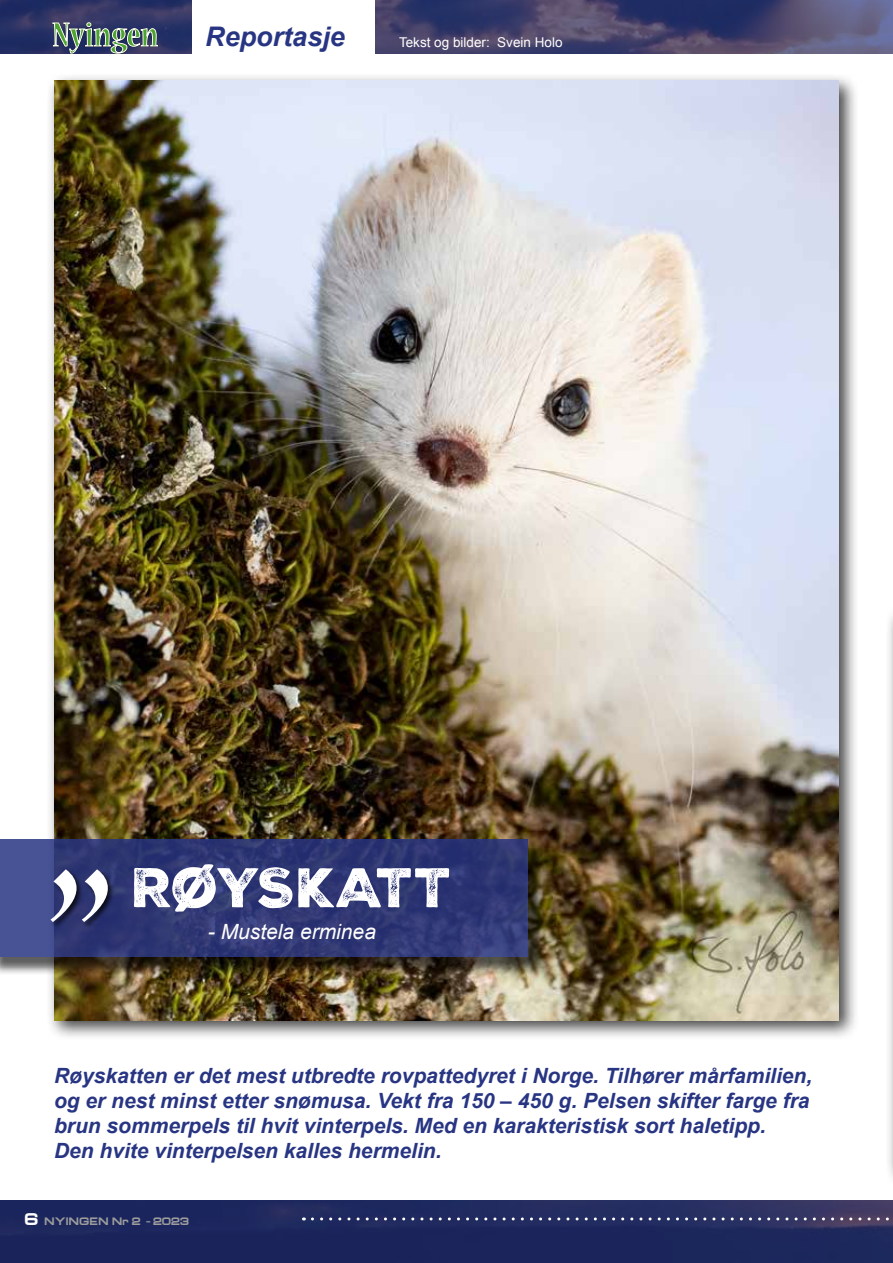
<style>
.page{position:relative;width:893px;height:1263px;background:#fff}
.page>*{position:absolute;margin:0;border:0;box-sizing:border-box;transform-origin:0 0}
.t1{font:180px "Apple Chancery";color:#fff}
.t2{font:54px "Nexa Rust Sans Black 2";letter-spacing:-.02em;color:#fff}
.t3{font:italic 700 27px "Arial";color:#283583}
.t4{font:italic 700 21px/25.2px "Arial";color:#283583}
.t5{font:italic 21px "Arial";color:#fff}
.t6{font:13.5px "Arial";color:#fff}
.t7{font:10.5px "Brink Black Extended";color:#9d9d9c}
.s1{font-size:16.5px;color:#fff}
</style>
<div class="page">
<img style="left:0;top:0;width:893px;height:54px">
<img style="left:0;top:1200px;width:893px;height:63px">
<svg style="left:312px;top:1217px;width:581px;height:3px;background:#595e84"></svg>
<div style="left:192px;top:0;width:182px;height:54px;background:#fff"></div>
<svg style="left:52px;top:22px;width:106px;height:32px;background:#5c6f76"></svg>
<div style="left:46px;top:72px;width:813px;height:969px;background:#000;opacity:.75"></div>
<img style="left:54px;top:81px;width:785px;height:939px">
<div style="left:0;top:841px;width:546px;height:134px;background:#000;opacity:.75"></div>
<svg style="left:0;top:839px;width:527px;height:118px;background:#313a77"></svg>
<div style="left:885px;top:605px;width:8px;height:583px;background:#000;opacity:.75"></div>
<div style="left:50px;top:868px;width:65px;height:62px;background:#000;opacity:.75"></div>
<p class="t3" style="left:205px;top:19px;width:141px">Reportasje</p>
<p class="t6" style="left:399px;top:33px;width:165px">Tekst og bilder: Svein Holo</p>
<h1 class="t1" style="left:34px;top:793px;width:70px">”</h1>
<h2 class="t2" style="left:132px;top:851px;width:322px">RØYSKATT</h2>
<p class="t5" style="left:208px;top:918px;width:170px">- Mustela erminea</p>
<p class="t4" style="left:54px;top:1063px;width:760px">Røyskatten er det mest utbredte rovpattedyret i Norge. Tilhører mårfamilien, og er nest minst etter snømusa. Vekt fra 150 – 450 g. Pelsen skifter farge fra brun sommerpels til hvit vinterpels. Med en karakteristisk sort haletipp.<br>Den hvite vinterpelsen kalles hermelin.</p>
<p class="t7" style="left:24px;top:1216px;width:166px"><span class="s1">6</span> NYINGEN Nr 2 - 2023</p>
</div>
